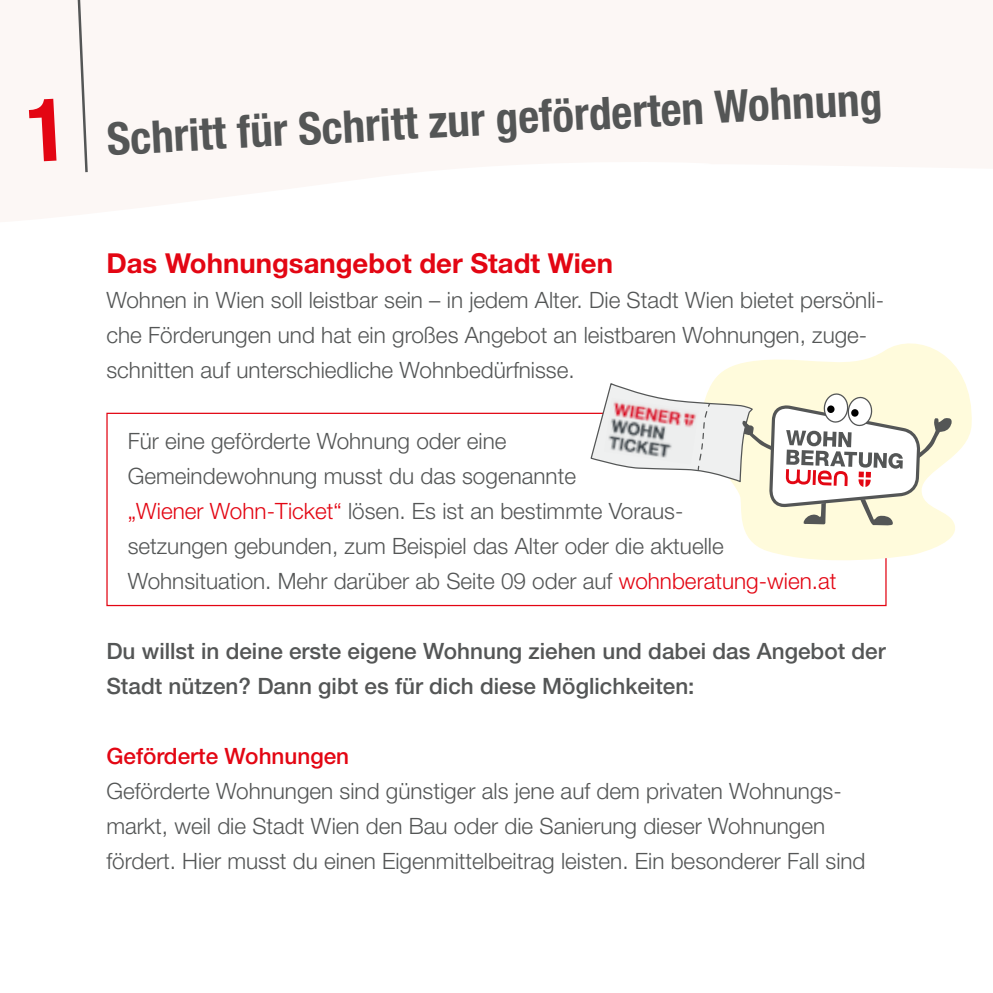
<style>
.page{position:relative;width:993px;height:993px;background:#fff}
.page>*{position:absolute;margin:0;border:0;box-sizing:border-box;transform-origin:0 0}
.t1{font:700 condensed 45px "Helvetica Neue LT Pro";color:#545656}
.t2{font:700 27.5px "Helvetica Neue LT Pro";color:#e30613}
.t3{font:300 22.5px/35px "Helvetica Neue LT Pro";color:#545656}
.t4{font:500 22.5px/35px "Helvetica Neue LT Pro";color:#545656}
.t5{font:500 22.5px "Helvetica Neue LT Pro";color:#e30613}
.s1{font-size:87.25px;color:#e30613}
.s2{color:#e30613}
</style>
<div class="page">
<svg style="left:77px;top:0;width:11px;height:173px"></svg>
<svg style="left:720px;top:343px;width:252px;height:225px;fill:#fffbdc"></svg>
<svg style="left:589px;top:374px;width:363px;height:151px"></svg>
<h1 class="t1" style="left:26px;top:116px;width:857px;rotate:-3deg"><span class="s1">1</span> Schritt für Schritt zur geförderten Wohnung</h1>
<p class="t2" style="left:106px;top:246px;width:508px">Das Wohnungsangebot der Stadt Wien</p>
<p class="t3" style="left:106px;top:282px;width:779px">Wohnen in Wien soll leistbar sein – in jedem Alter. Die Stadt Wien bietet persönli&shy;che Förderungen und hat ein großes Angebot an leistbaren Wohnungen, zuge&shy;schnitten auf unterschiedliche Wohnbedürfnisse.</p>
<p class="t3" style="left:128px;top:422px;width:710px">Für eine geförderte Wohnung oder eine<br>Gemeindewohnung musst du das sogenannte<br><span class="s2">„Wiener Wohn-Ticket“</span> lösen. Es ist an bestimmte Voraus-<br>setzungen gebunden, zum Beispiel das Alter oder die aktuelle Wohnsituation. Mehr darüber ab Seite 09 oder auf <span class="s2">wohnberatung-wien.at</span></p>
<p class="t4" style="left:106px;top:632px;width:780px">Du willst in deine erste eigene Wohnung ziehen und dabei das Angebot der<br>Stadt nützen? Dann gibt es für dich diese Möglichkeiten:</p>
<p class="t5" style="left:106px;top:742px;width:244px">Geförderte Wohnungen</p>
<p class="t3" style="left:106px;top:772px;width:760px">Geförderte Wohnungen sind günstiger als jene auf dem privaten Wohnungs&shy;markt, weil die Stadt Wien den Bau oder die Sanierung dieser Wohnungen fördert. Hier musst du einen Eigenmittelbeitrag leisten. Ein besonderer Fall sind</p>
</div>
